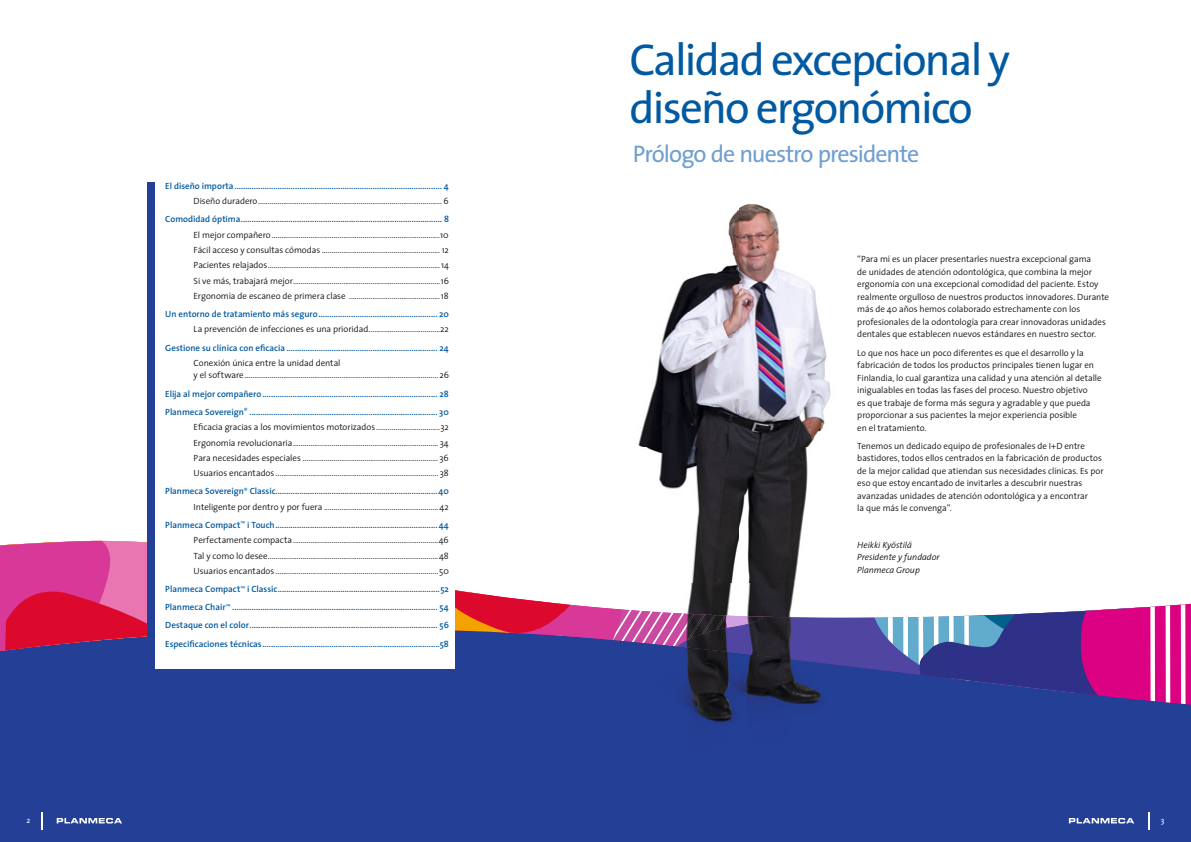
<style>
.page{position:relative;width:1191px;height:842px;background:#fff}
.page>*{position:absolute;margin:0;border:0;box-sizing:border-box;transform-origin:0 0}
.t1{font:45px/48px "The Sans";letter-spacing:-.04em;color:#0059a1}
.t2{font:24px "The Sans";letter-spacing:-.04em;color:#6f9fd0}
.t3{font:300 9px/12.5px "The Sans";color:#141313}
.t4{font:600 9px/18.2px "The Sans";color:#0059a1}
.t5{font:italic 300 9px/12.5px "The Sans";letter-spacing:-.005em;color:#141313}
.t6{font:8px "The Sans";color:#fff}
.s1{font-weight:300;color:#141313}
.s2{font-weight:600;color:#0059a1}
</style>
<div class="page">
<div style="left:0;top:622px;width:1191px;height:220px;background:#243f96"></div>
<img style="left:638px;top:203px;width:193px;height:329px">
<svg style="left:0;top:532px;width:1191px;height:192px"></svg>
<svg style="left:57px;top:818px;width:65px;height:5px"></svg>
<svg style="left:42px;top:812px;width:1px;height:17px"></svg>
<svg style="left:1068px;top:818px;width:66px;height:5px"></svg>
<svg style="left:1148px;top:812px;width:1px;height:17px"></svg>
<div style="left:151px;top:182px;width:304px;height:486px;background:#fff"></div>
<div style="left:147px;top:182px;width:7px;height:498px;background:#243f96"></div>
<p class="t4" style="left:165px;top:177px;width:285px">El diseño importa ................................................................................................ 4</p>
<p class="t3" style="left:194px;top:196px;width:257px">Diseño duradero ............................................................................................... 6</p>
<p class="t4" style="left:165px;top:211px;width:285px">Comodidad óptima ............................................................................................. 8</p>
<p class="t3" style="left:194px;top:228px;width:257px;line-height:15.3px;text-align:justify">El mejor compañero .......................................................................................10<br>Fácil acceso y consultas cómodas ............................................................. 12<br>Pacientes relajados .........................................................................................14<br>Si ve más, trabajará mejor ............................................................................16<br>Ergonomía de escaneo de primera clase ...............................................18</p>
<p class="t4" style="left:165px;top:306px;width:285px">Un entorno de tratamiento más seguro ....................................................... 20</p>
<p class="t3" style="left:194px;top:324px;width:257px">La prevención de infecciones es una prioridad .....................................22</p>
<p class="t4" style="left:165px;top:339px;width:285px">Gestione su clínica con eficacia ...................................................................... 24</p>
<p class="t3" style="left:194px;top:357px;width:257px">Conexión única entre la unidad dental<br>y el software .................................................................................................... 26</p>
<p class="t4" style="left:165px;top:385px;width:285px">Elija al mejor compañero ................................................................................. 28<br>Planmeca Sovereign<sup>®</sup> ....................................................................................... 30</p>
<p class="t3" style="left:194px;top:420px;width:257px;line-height:15.3px;text-align:justify">Eficacia gracias a los movimientos motorizados .................................32<br>Ergonomía revolucionaria ........................................................................... 34<br>Para necesidades especiales ...................................................................... 36<br>Usuarios encantados .................................................................................... 38</p>
<p class="t4" style="left:165px;top:484px;width:285px;line-height:15.3px;text-align:right">Planmeca Sovereign<sup>®</sup> Classic ...........................................................................40<br><span class="s1">Inteligente por dentro y por fuera ........................................................... 42</span></p>
<p class="t3" style="left:194px;top:518px;width:257px;line-height:15.3px;text-align:justify;text-indent:-28px"><span class="s2">Planmeca Compact</span><sup>™</sup> <span class="s2">i Touch ........................................................................... 44<br></span>Perfectamente compacta ...........................................................................46<br>Tal y como lo desee ........................................................................................48<br>Usuarios encantados .................................................................................... 50</p>
<p class="t4" style="left:165px;top:581px;width:285px;text-align:justify">Planmeca Compact<sup>™</sup> i Classic ...........................................................................52<br>Planmeca Chair<sup>™</sup> ............................................................................................... 54<br>Destaque con el color ....................................................................................... 56<br>Especificaciones técnicas ..................................................................................58</p>
<h1 class="t1" style="left:629px;top:40px;width:382px">Calidad excepcional y diseño ergonómico</h1>
<h2 class="t2" style="left:633px;top:144px;width:288px">Prólogo de nuestro presidente</h2>
<p class="t3" style="left:857px;top:254px;width:253px">“Para mí es un placer presentarles nuestra excepcional gama<br>de unidades de atención odontológica, que combina la mejor ergonomía con una excepcional comodidad del paciente. Estoy realmente orgulloso de nuestros productos innovadores. Durante más de 40 años hemos colaborado estrechamente con los profesionales de la odontología para crear innovadoras unidades dentales que establecen nuevos estándares en nuestro sector.</p>
<p class="t3" style="left:857px;top:347px;width:246px">Lo que nos hace un poco diferentes es que el desarrollo y la fabricación de todos los productos principales tienen lugar en Finlandia, lo cual garantiza una calidad y una atención al detalle inigualables en todas las fases del proceso. Nuestro objetivo<br>es que trabaje de forma más segura y agradable y que pueda proporcionar a sus pacientes la mejor experiencia posible<br>en el tratamiento.</p>
<p class="t3" style="left:857px;top:440px;width:248px">Tenemos un dedicado equipo de profesionales de I+D entre bastidores, todos ellos centrados en la fabricación de productos de la mejor calidad que atiendan sus necesidades clínicas. Es por eso que estoy encantado de invitarles a descubrir nuestras avanzadas unidades de atención odontológica y a encontrar<br>la que más le convenga”.</p>
<p class="t5" style="left:857px;top:539px;width:84px">Heikki Kyöstilä<br>Presidente y fundador<br>Planmeca Group</p>
<p class="t6" style="left:26px;top:816px;width:5px">2</p>
<p class="t6" style="left:1160px;top:816px;width:5px">3</p>
</div>
